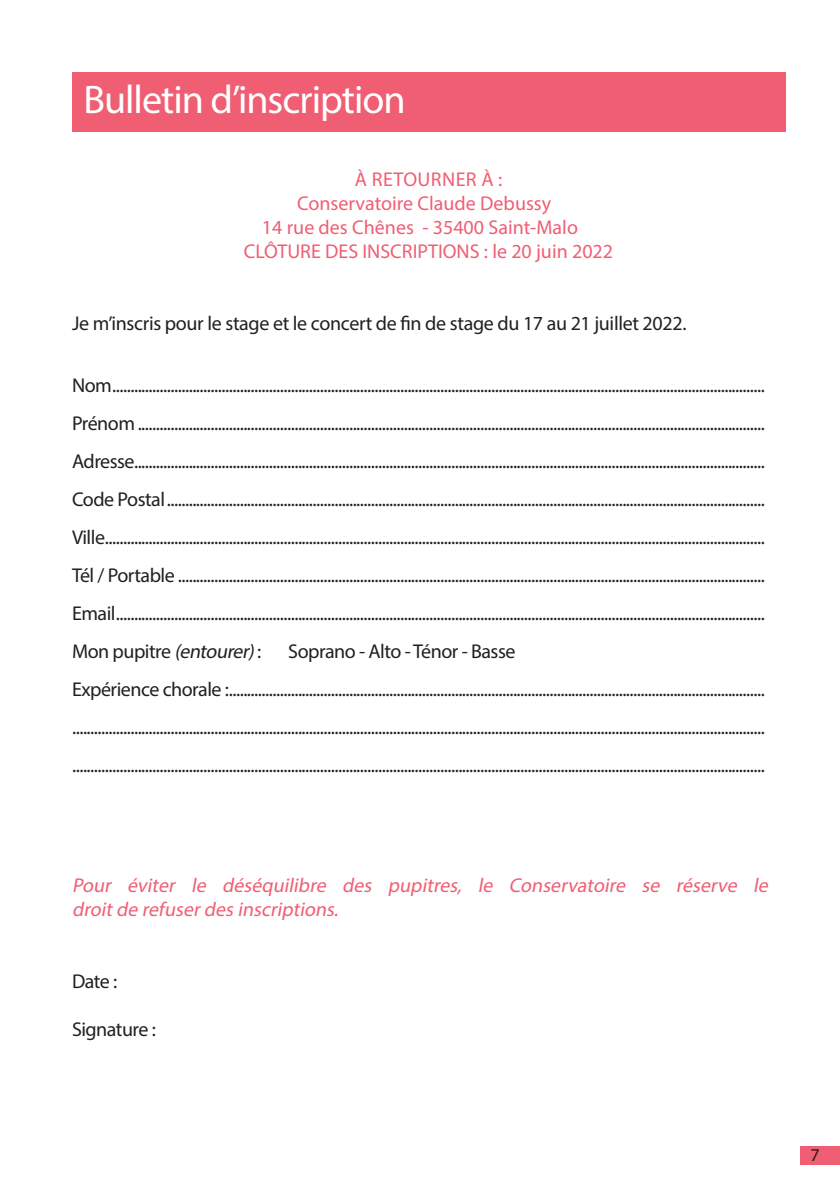
<style>
.page{position:relative;width:840px;height:1191px;background:#fff}
.page>*{position:absolute;margin:0;border:0;box-sizing:border-box;transform-origin:0 0}
.t1{font:40px "Myriad Pro";letter-spacing:-.025em;color:#fff}
.t2{font:20px/38px "Myriad Pro";letter-spacing:-.025em;color:#231f20}
.t3{font:italic 20px/24px "Myriad Pro";color:#f05e73}
.t4{font:20px/24px "Myriad Pro";color:#f05e73;text-align:center}
.t5{font:20px "Myriad Pro";letter-spacing:.02em;color:#f05e73}
.t6{font:18px "Myriad Pro";color:#231f20}
.s1{font-style:italic}
</style>
<div class="page">
<div style="left:800px;top:1146px;width:39px;height:18px;background:#f05e73"></div>
<div style="left:72px;top:72px;width:712px;height:59px;background:#f05e73"></div>
<p class="t1" style="left:83px;top:75px;width:323px">Bulletin d’inscription</p>
<p class="t5" style="left:355px;top:167px;width:149px">À RETOURNER À :</p>
<p class="t4" style="left:262px;top:191px;width:317px">Conservatoire Claude Debussy<br>14 rue des Chênes - 35400 Saint-Malo</p>
<p class="t4" style="left:244px;top:239px;width:370px">CLÔTURE DES INSCRIPTIONS : le 20 juin 2022</p>
<p class="t2" style="left:72px;top:304px;width:615px">Je m’inscris pour le stage et le concert de fin de stage du 17 au 21 juillet 2022.</p>
<p class="t2" style="left:72px;top:366px;width:694px">Nom...................................................................................................................................................................................<br>Prénom............................................................................................................................................................................</p>
<p class="t2" style="left:72px;top:442px;width:694px">Adresse.............................................................................................................................................................................</p>
<p class="t2" style="left:72px;top:480px;width:694px">Code Postal....................................................................................................................................................................</p>
<p class="t2" style="left:72px;top:518px;width:694px">Ville.....................................................................................................................................................................................</p>
<p class="t2" style="left:72px;top:556px;width:694px">Tél / Portable .................................................................................................................................................................</p>
<p class="t2" style="left:72px;top:594px;width:694px">Email..................................................................................................................................................................................</p>
<p class="t2" style="left:72px;top:632px;width:190px">M o n p u p i t re <span class="s1">(entourer)</span>:</p>
<p class="t2" style="left:288px;top:632px;width:228px">Soprano - Alto - Ténor - Basse</p>
<p class="t2" style="left:72px;top:670px;width:694px;text-align:justify">Expérience chorale :................................................................................................................................................... .............................................................................................................................................................................................. ..............................................................................................................................................................................................</p>
<p class="t3" style="left:72px;top:873px;width:701px">Pour éviter le déséquilibre des pupitres, le Conservatoire se réserve le droitde refuserdes inscriptions.</p>
<p class="t2" style="left:72px;top:962px;width:47px">Date :</p>
<p class="t2" style="left:72px;top:1010px;width:85px">Signature :</p>
<p class="t6" style="left:809px;top:1143px;width:11px">7</p>
</div>
